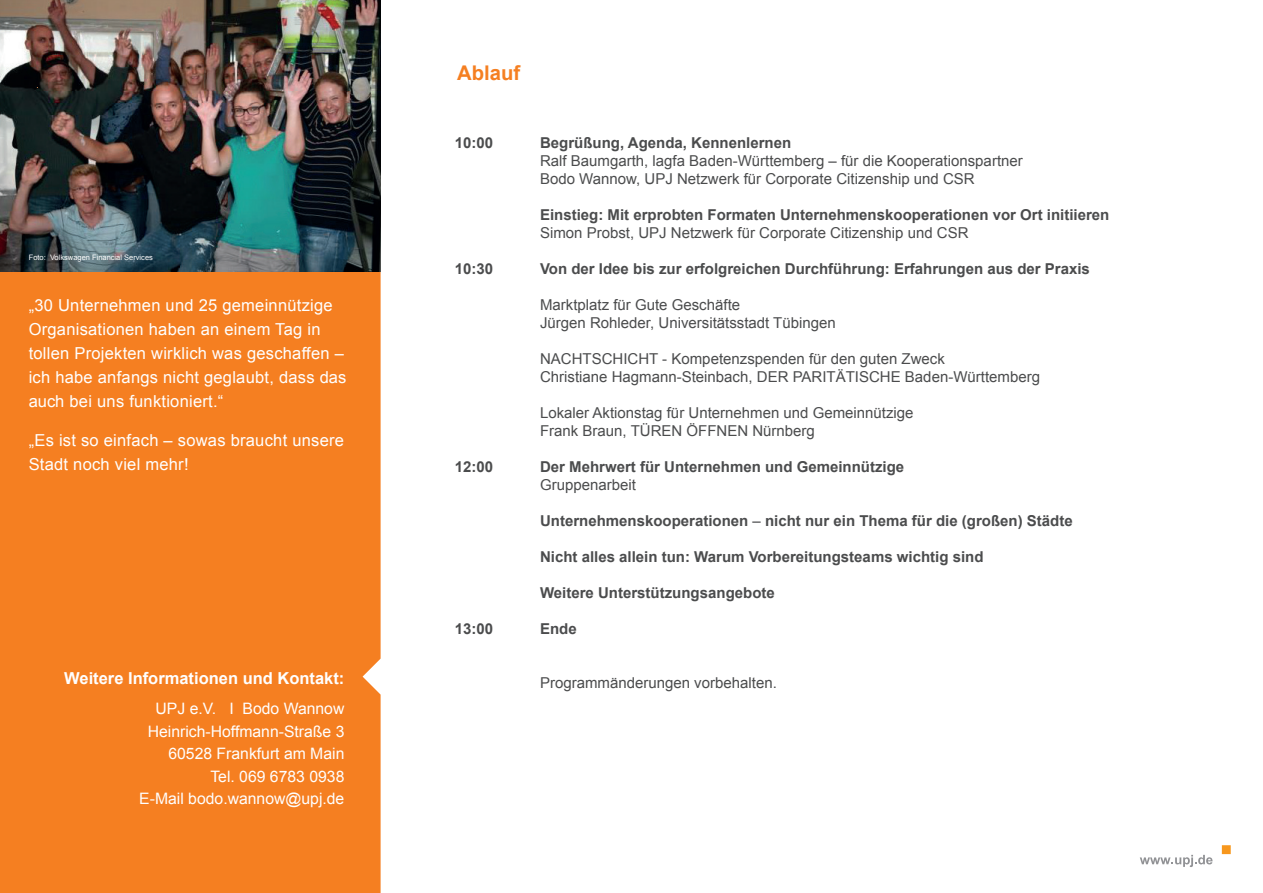
<style>
.page{position:relative;width:1263px;height:893px;background:#fff}
.page>*{position:absolute;margin:0;border:0;box-sizing:border-box;transform-origin:0 0}
.t1{font:700 20.25px "Arial";color:#f57f21}
.t2{font:16.5px/24px "Arial";letter-spacing:.015em;color:#fff}
.t3{font:700 16.5px "Arial";color:#fff}
.t4{font:15.75px/22.5px "Arial";color:#fff;text-align:right}
.t5{font:15px/18px "Arial";color:#4b4c4d}
.t6{font:700 15px "Arial";color:#4b4c4d}
.t7{font:7.5px "Arial";color:#fff}
.s1{font-weight:400}
</style>
<div class="page">
<div style="left:0;top:271px;width:381px;height:622px;background:#f57f21"></div>
<img style="left:0;top:0;width:381px;height:271px">
<svg style="left:1140px;top:855px;width:72px;height:12px"></svg>
<div style="left:1222px;top:845px;width:9px;height:9px;background:#f7971d"></div>
<p class="t7" style="left:29px;top:252px;width:126px">Foto: Volkswagen Financial Services</p>
<p class="t2" style="left:29px;top:293px;width:319px">„30 Unternehmen und 25 gemeinnützige Organisationen haben an einem Tag in tollen Projekten wirklich was geschaffen – ich habe anfangs nicht geglaubt, dass das auch bei uns funktioniert.“</p>
<p class="t2" style="left:29px;top:428px;width:317px">„Es ist so einfach – sowas braucht unsere<br>Stadt noch viel mehr!</p>
<p class="t3" style="left:64px;top:668px;width:282px">Weitere Informationen und Kontakt:</p>
<p class="t4" style="left:139px;top:698px;width:207px">UPJ e.V. I Bodo Wannow<br>Heinrich-Hoffmann-Straße 3<br>60528 Frankfurt am Main<br>Tel. 069 6783 0938<br>E-Mail bodo.wannow@upj.de</p>
<h1 class="t1" style="left:457px;top:59px;width:64px">Ablauf</h1>
<p class="t6" style="left:455px;top:133px;width:40px">10:00</p>
<p class="t6" style="left:455px;top:259px;width:40px">10:30</p>
<p class="t6" style="left:455px;top:457px;width:40px">12:00</p>
<p class="t6" style="left:455px;top:619px;width:40px">13:00</p>
<p class="t6" style="left:540px;top:133px;width:253px">Begrüßung, Agenda, Kennenlernen</p>
<p class="t5" style="left:540px;top:152px;width:484px">Ralf Baumgarth, lagfa Baden-Württemberg – für die Kooperationspartner<br>Bodo Wannow, UPJ Netzwerk für Corporate Citizenship und CSR</p>
<p class="t6" style="left:540px;top:205px;width:571px">Einstieg: Mit erprobten Formaten Unternehmenskooperationen vor Ort initiieren</p>
<p class="t5" style="left:540px;top:224px;width:430px">Simon Probst, UPJ Netzwerk für Corporate Citizenship und CSR</p>
<p class="t6" style="left:540px;top:259px;width:551px">Von der Idee bis zur erfolgreichen Durchführung: Erfahrungen aus der Praxis</p>
<p class="t5" style="left:540px;top:296px;width:297px">Marktplatz für Gute Geschäfte<br>Jürgen Rohleder, Universitätsstadt Tübingen</p>
<p class="t5" style="left:540px;top:350px;width:501px">NACHTSCHICHT - Kompetenzspenden für den guten Zweck<br>Christiane Hagmann-Steinbach, DER PARITÄTISCHE Baden-Württemberg</p>
<p class="t5" style="left:540px;top:404px;width:375px">Lokaler Aktionstag für Unternehmen und Gemeinnützige<br>Frank Braun, TÜREN ÖFFNEN Nürnberg</p>
<p class="t6" style="left:540px;top:457px;width:366px">Der Mehrwert für Unternehmen und Gemeinnützige</p>
<p class="t5" style="left:540px;top:476px;width:97px">Gruppenarbeit</p>
<p class="t6" style="left:540px;top:511px;width:534px">Unternehmenskooperationen <span class="s1">–</span> nicht nur ein Thema für die (großen) Städte</p>
<p class="t6" style="left:540px;top:547px;width:445px">Nicht alles allein tun: Warum Vorbereitungsteams wichtig sind</p>
<p class="t6" style="left:540px;top:583px;width:236px">Weitere Unterstützungsangebote</p>
<p class="t6" style="left:540px;top:619px;width:38px">Ende</p>
<p class="t5" style="left:540px;top:674px;width:238px">Programmänderungen vorbehalten.</p>
</div>
